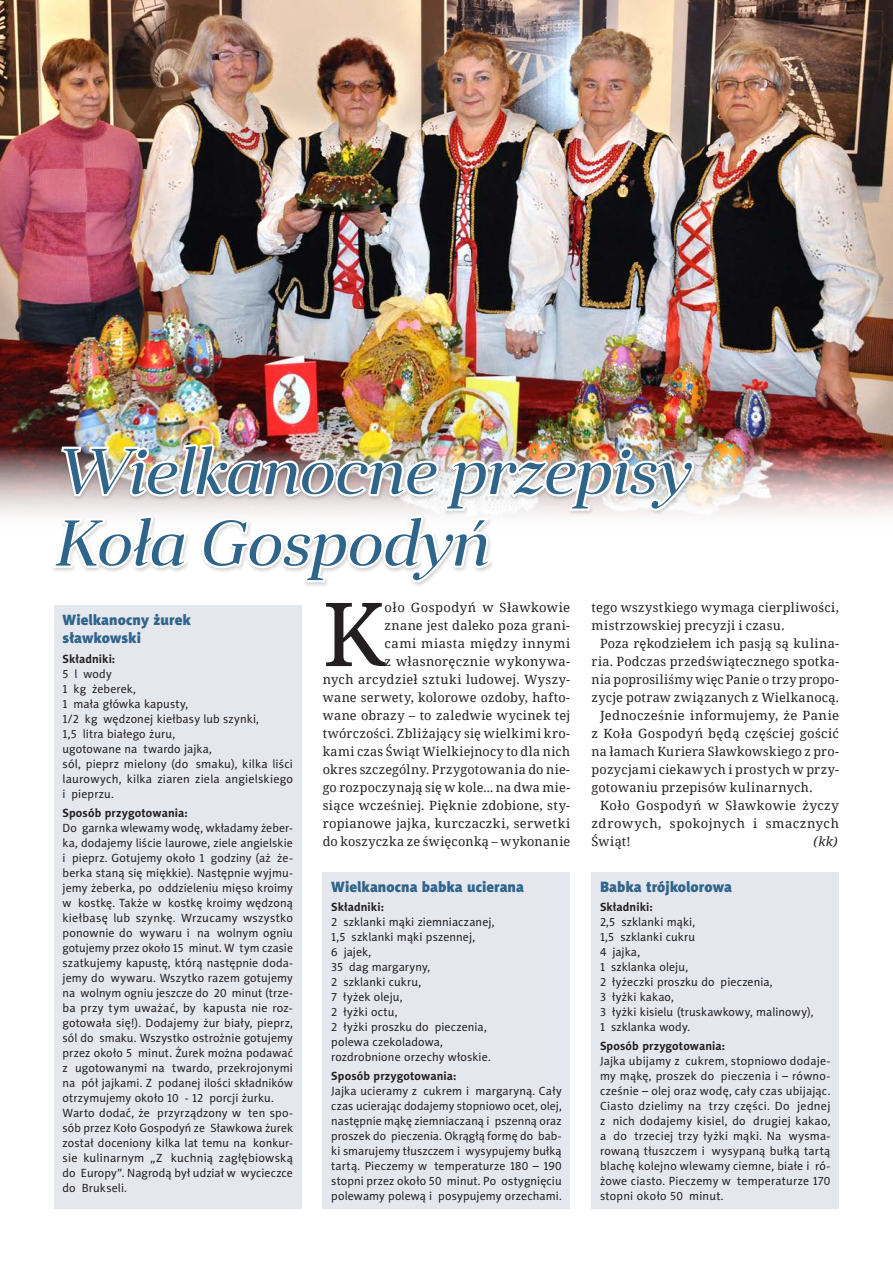
<style>
.page{position:relative;width:893px;height:1263px;background:#fff}
.page>*{position:absolute;margin:0;border:0;box-sizing:border-box;transform-origin:0 0}
.t1{font:88.35px "Noto Serif";color:#231f20}
.t2{font:italic 64.5px/71.6px "Anglecia Pro Title";letter-spacing:-.01em;color:#2f658b}
.t3{font:15px/18px "Naomi Sans EFN Black";color:#2f658b}
.t4{font:12.75px/18px "Noto Serif";letter-spacing:.025em;color:#231f20;text-align:right}
.t5{font:italic 12.75px "Noto Serif";color:#231f20}
.t6{font:12px/15px "Naomi Sans EFN";letter-spacing:.01em;color:#231f20}
.t7{font:700 12px "Naomi Sans EFN";letter-spacing:.01em;color:#231f20}
</style>
<div class="page">
<img style="left:0;top:0;width:893px;height:515px">
<img style="left:50px;top:441px;width:646px;height:144px">
<div style="left:54px;top:606px;width:247px;height:603px;background:#e5e7ee"></div>
<div style="left:591px;top:872px;width:248px;height:337px;background:#e5e7ee"></div>
<div style="left:323px;top:872px;width:247px;height:337px;background:#e5e7ee"></div>
<h2 class="t2" style="left:54px;top:434px;width:636px">Wielkanocne przepisy<br>Koła Gospodyń</h2>
<p class="t3" style="left:63px;top:611px;width:130px">Wielkanocny żurek sławkowski</p>
<p class="t7" style="left:63px;top:652px;width:54px">Składniki:</p>
<p class="t6" style="left:63px;top:666px;width:232px">5 l wody<br>1 kg żeberek,<br>1 mała główka kapusty,<br>1/2 kg wędzonej kiełbasy lub szynki,<br>1,5 litra białego żuru,<br>ugotowane na twardo jajka,<br>sól, pieprz mielony (do smaku), kilka liści laurowych, kilka ziaren ziela angielskiego i pieprzu.</p>
<p class="t7" style="left:63px;top:806px;width:127px">Sposób przygotowania:</p>
<p class="t6" style="left:63px;top:820px;width:232px">Do garnka wlewamy wodę, wkładamy żeber&shy;ka, dodajemy liście laurowe, ziele angielskie i pieprz. Gotujemy około 1 godziny (aż że&shy;berka staną się miękkie). Następnie wyjmu&shy;jemy żeberka, po oddzieleniu mięso kroimy w kostkę. Także w kostkę kroimy wędzoną kiełbasę lub szynkę. Wrzucamy wszystko ponownie do wywaru i na wolnym ogniu gotujemy przez około 15 minut. W tym czasie szatkujemy kapustę, którą następnie doda&shy;jemy do wywaru. Wszytko razem gotujemy na wolnym ogniu jeszcze do 20 minut (trze&shy;ba przy tym uważać, by kapusta nie roz&shy;gotowała się!). Dodajemy żur biały, pieprz, sól do smaku. Wszystko ostrożnie gotujemy przez około 5 minut. Żurek można podawać z ugotowanymi na twardo, przekrojonymi na pół jajkami. Z podanej ilości składników otrzymujemy około 10 - 12 porcji żurku.<br>Warto dodać, że przyrządzony w ten spo&shy;sób przez Koło Gospodyń ze Sławkowa żurek został doceniony kilka lat temu na konkur&shy;sie kulinarnym „Z kuchnią zagłębiowską do Europy”. Nagrodą był udział w wycieczce do Brukseli.</p>
<h1 class="t1" style="left:323px;top:573px;width:63px">K</h1>
<p class="t4" style="left:323px;top:598px;width:249px">oło Gospodyń w Sławkowie<br>znane jest daleko poza grani-<br>cami miasta między innymi<br>z własnoręcznie wykonywa-<br>nych arcydzieł sztuki ludowej. Wyszy&shy;wane serwety, kolorowe ozdoby, hafto&shy;wane obrazy – to zaledwie wycinek tej twórczości. Zbliżający się wielkimi kro&shy;kami czas Świąt Wielkiejnocy to dla nich okres szczególny. Przygotowania do nie&shy;go rozpoczynają się w kole... na dwa mie&shy;siące wcześniej. Pięknie zdobione, sty&shy;ropianowe jajka, kurczaczki, serwetki do koszyczka ze święconką – wykonanie</p>
<p class="t4" style="left:591px;top:598px;width:249px;text-align:left">tego wszystkiego wymaga cierpliwości, mistrzowskiej precyzji i czasu.</p>
<p class="t4" style="left:600px;top:634px;width:240px">Poza rękodziełem ich pasją są kulina-</p>
<p class="t4" style="left:591px;top:652px;width:249px">ria. Podczas przedświątecznego spotka-</p>
<p class="t4" style="left:591px;top:670px;width:249px">nia poprosiliśmy więc Panie o trzy propo-</p>
<p class="t4" style="left:591px;top:688px;width:249px">zycje potraw związanych z Wielkanocą.</p>
<p class="t4" style="left:600px;top:706px;width:240px">Jednocześnie informujemy, że Panie</p>
<p class="t4" style="left:591px;top:724px;width:249px">z Koła Gospodyń będą częściej gościć</p>
<p class="t4" style="left:591px;top:742px;width:249px">na łamach Kuriera Sławkowskiego z pro-</p>
<p class="t4" style="left:591px;top:760px;width:249px">pozycjami ciekawych i prostych w przy-</p>
<p class="t4" style="left:591px;top:778px;width:223px">gotowaniu przepisów kulinarnych.</p>
<p class="t4" style="left:600px;top:796px;width:240px">Koło Gospodyń w Sławkowie życzy</p>
<p class="t4" style="left:591px;top:814px;width:249px">zdrowych, spokojnych i smacznych</p>
<p class="t4" style="left:591px;top:832px;width:41px">Świąt!</p>
<p class="t5" style="left:813px;top:833px;width:26px">(kk)</p>
<p class="t3" style="left:600px;top:878px;width:134px">Babka trójkolorowa</p>
<p class="t7" style="left:600px;top:900px;width:54px">Składniki:</p>
<p class="t6" style="left:600px;top:915px;width:215px">2,5 szklanki mąki,<br>1,5 szklanki cukru<br>4 jajka,<br>1 szklanka oleju,<br>2 łyżeczki proszku do pieczenia,<br>3 łyżki kakao,<br>3 łyżki kisielu (truskawkowy, malinowy),<br>1 szklanka wody.</p>
<p class="t7" style="left:600px;top:1039px;width:127px">Sposób przygotowania:</p>
<p class="t6" style="left:600px;top:1054px;width:232px;text-align:justify">Jajka ubijamy z cukrem, stopniowo dodaje&shy;my mąkę, proszek do pieczenia i – równo&shy;cześnie – olej oraz wodę, cały czas ubijając.<br>Ciasto dzielimy na trzy części. Do jednej z nich dodajemy kisiel, do drugiej kakao, a do trzeciej trzy łyżki mąki. Na wysma&shy;rowaną tłuszczem i wysypaną bułką tartą blachę kolejno wlewamy ciemne, białe i ró&shy;żowe ciasto. Pieczemy w temperaturze 170 stopni około 50 minut.</p>
<p class="t3" style="left:331px;top:878px;width:194px">Wielkanocna babka ucierana</p>
<p class="t7" style="left:331px;top:900px;width:54px">Składniki:</p>
<p class="t6" style="left:331px;top:915px;width:165px">2 szklanki mąki ziemniaczanej,<br>1,5 szklanki mąki pszennej,<br>6 jajek,<br>35 dag margaryny,<br>2 szklanki cukru,<br>7 łyżek oleju,<br>2 łyżki octu,<br>2 łyżki proszku do pieczenia, polewa czekoladowa, rozdrobnione orzechy włoskie.</p>
<p class="t7" style="left:331px;top:1069px;width:127px">Sposób przygotowania:</p>
<p class="t6" style="left:331px;top:1084px;width:232px;text-align:justify">Jajka ucieramy z cukrem i margaryną. Cały czas ucierając dodajemy stopniowo ocet, olej, następnie mąkę ziemniaczaną i pszenną oraz proszek do pieczenia. Okrągłą formę do bab&shy;ki smarujemy tłuszczem i wysypujemy bułką tartą. Pieczemy w temperaturze 180 – 190 stopni przez około 50 minut. Po ostygnięciu polewamy polewą i posypujemy orzechami.</p>
</div>
